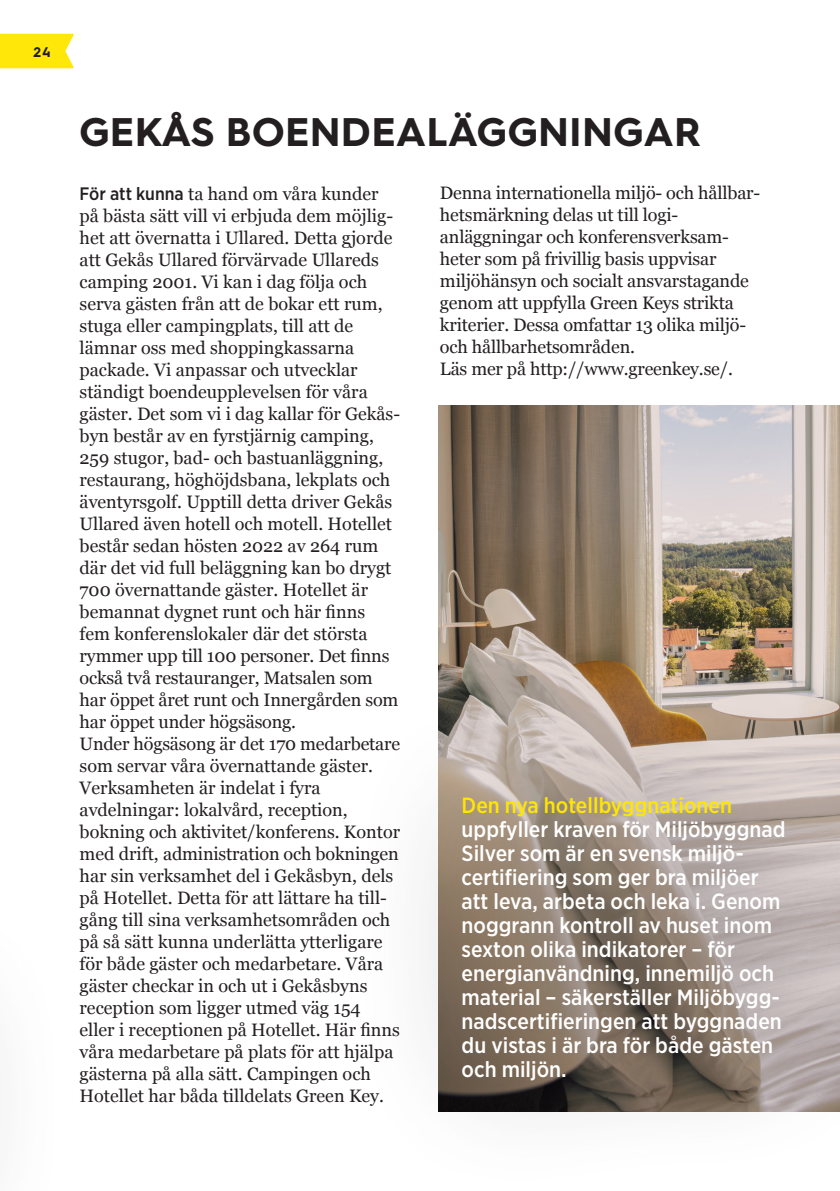
<style>
.page{position:relative;width:840px;height:1191px;background:#fff}
.page>*{position:absolute;margin:0;border:0;box-sizing:border-box;transform-origin:0 0}
.t1{font:700 40px "Hurme Geometric Sans 4";letter-spacing:.02em;color:#231f20}
.t2{font:500 22px/24px "Gotham Narrow";color:#fff}
.t3{font:18px/22px "Georgia";color:#231f20}
.t4{font:700 14px "Hurme Geometric Sans 4";color:#231f20}
.s1{font-family:"Gotham Narrow";font-weight:500}
.s2{color:#ffe601}
</style>
<div class="page">
<img style="left:438px;top:405px;width:401px;height:281px">
<div style="left:0;top:34px;width:74px;height:34px;background:#ffe709"></div>
<div style="left:352px;top:686px;width:487px;height:505px;background:#231f20;opacity:.75"></div>
<p class="t4" style="left:33px;top:42px;width:19px">24</p>
<p class="t1" style="left:79px;top:104px;width:622px">GEKÅS BOENDEALÄGGNINGAR</p>
<p class="t3" style="left:79px;top:182px;width:322px"><span class="s1">För att kunna</span> ta hand om våra kunder på bästa sätt vill vi erbjuda dem möjlig&shy;het att övernatta i Ullared. Detta gjorde att Gekås Ullared förvärvade Ullareds camping 2001. Vi kan i dag följa och serva gästen från att de bokar ett rum, stuga eller campingplats, till att de lämnar oss med shoppingkassarna packade. Vi anpassar och utvecklar ständigt boendeupplevelsen för våra gäster. Det som vi i dag kallar för Gekås&shy;byn består av en fyrstjärnig camping, 259 stugor, bad- och bastuanläggning, restaurang, höghöjdsbana, lekplats och äventyrsgolf. Upptill detta driver Gekås Ullared även hotell och motell. Hotellet består sedan hösten 2022 av 264 rum där det vid full beläggning kan bo drygt 700 övernattande gäster. Hotellet är bemannat dygnet runt och här finns<br>fem konferenslokaler där det största rymmer upp till 100 personer. Det finns också två restauranger, Matsalen som har öppet året runt och Innergården som har öppet under högsäsong.</p>
<p class="t3" style="left:79px;top:732px;width:322px">Under högsäsong är det 170 medarbetare som servar våra övernattande gäster.<br>Verksamheten är indelat i fyra avdelningar: lokalvård, reception, bokning och aktivitet/konferens. Kontor med drift, administration och bokningen har sin verksamhet del i Gekåsbyn, dels på Hotellet. Detta för att lättare ha till&shy;gång till sina verksamhetsområden och på så sätt kunna underlätta ytterligare för både gäster och medarbetare. Våra gäster checkar in och ut i Gekåsbyns reception som ligger utmed väg 154 eller i receptionen på Hotellet. Här finns våra medarbetare på plats för att hjälpa gästerna på alla sätt. Campingen och Hotellet har båda tilldelats Green Key.</p>
<p class="t3" style="left:439px;top:181px;width:321px">Denna internationella miljö- och hållbar&shy;hetsmärkning delas ut till logi&shy;anläggningar och konferensverksam&shy;heter som på frivillig basis uppvisar miljöhänsyn och socialt ansvarstagande genom att uppfylla Green Keys strikta kriterier. Dessa omfattar 13 olika miljö&shy;och hållbarhetsområden.</p>
<p class="t3" style="left:439px;top:357px;width:294px">Läs mer på http://www.greenkey.se/.</p>
<p class="t2" style="left:461px;top:793px;width:325px"><span class="s2">Den nya hotellbyggnationen </span>uppfyller kraven för Miljöbyggnad<br>Silver som är en svensk miljö&shy;certifiering som ger bra miljöer att leva, arbeta och leka i. Genom noggrann kontroll av huset inom sexton olika indikatorer – för energianvändning, innemiljö och material – säkerställer Miljöbygg&shy;nadscertifieringen att byggnaden du vistas i är bra för både gästen och miljön.</p>
</div>
